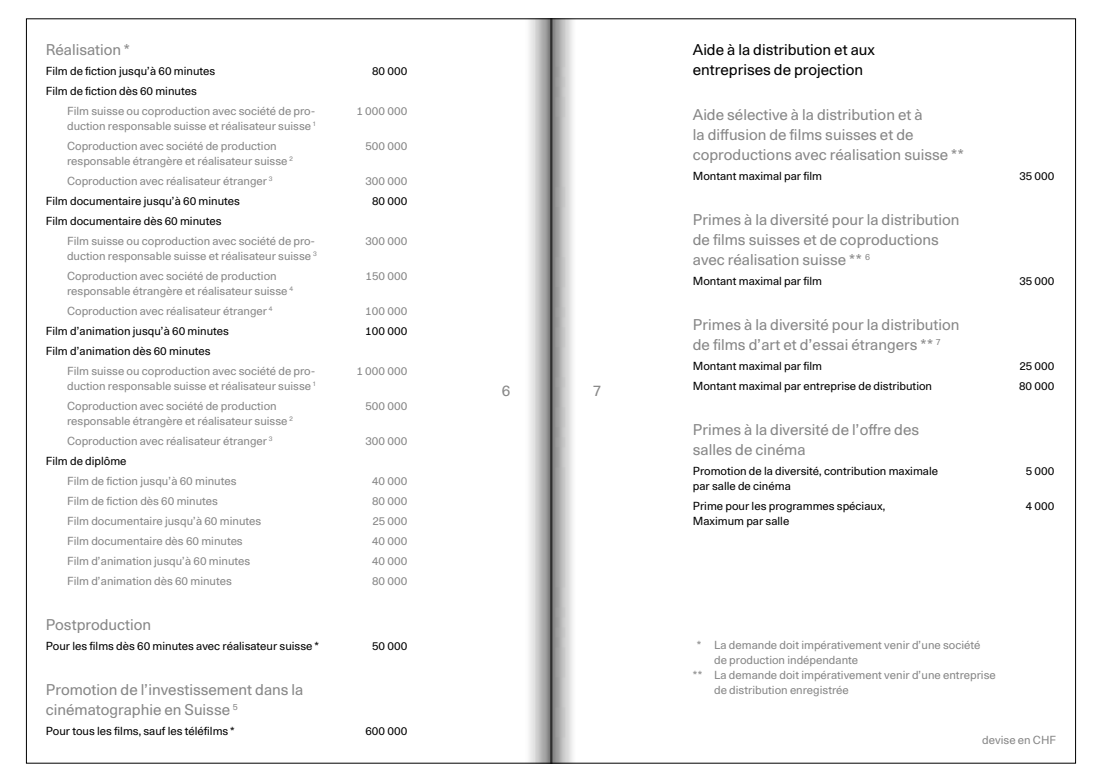
<style>
.page{position:relative;width:1102px;height:782px;background:#fff}
.page>*{position:absolute;margin:0;border:0;box-sizing:border-box;transform-origin:0 0}
.t1{font:15px/20px "Unica 77 LL";color:#878787}
.t2{font:15px/20px "Unica 77 LL";color:#000}
.t3{font:11.25px/15px "Unica 77 LL";color:#878787}
.t4{font:11.25px/15px "Unica 77 LL";color:#000}
</style>
<div class="page">
<img style="left:529px;top:21px;width:44px;height:740px">
<h1 class="t1" style="left:46px;top:38px;width:86px">Réalisation *</h1>
<p class="t4" style="left:46px;top:62px;width:171px">Film de fiction jusqu’à 60 minutes</p>
<p class="t4" style="left:372px;top:62px;width:37px">80 000</p>
<p class="t4" style="left:46px;top:82px;width:152px">Film de fiction dès 60 minutes</p>
<p class="t3" style="left:67px;top:102px;width:250px">Film suisse ou coproduction avec société de pro&shy;duction responsable suisse et réalisateur suisse <sup>1</sup></p>
<p class="t3" style="left:356px;top:102px;width:53px">1 000 000</p>
<p class="t3" style="left:67px;top:137px;width:227px">Coproduction avec société de production responsable étrangère et réalisateur suisse <sup>2</sup></p>
<p class="t3" style="left:365px;top:137px;width:43px">500 000</p>
<p class="t3" style="left:67px;top:172px;width:207px">Coproduction avec réalisateur étranger <sup>3</sup></p>
<p class="t3" style="left:365px;top:172px;width:43px">300 000</p>
<p class="t4" style="left:46px;top:192px;width:196px">Film documentaire jusqu’à 60 minutes</p>
<p class="t4" style="left:372px;top:192px;width:37px">80 000</p>
<p class="t4" style="left:46px;top:212px;width:177px">Film documentaire dès 60 minutes</p>
<p class="t3" style="left:67px;top:232px;width:251px">Film suisse ou coproduction avec société de pro&shy;duction responsable suisse et réalisateur suisse <sup>3</sup></p>
<p class="t3" style="left:365px;top:232px;width:43px">300 000</p>
<p class="t3" style="left:67px;top:267px;width:227px">Coproduction avec société de production responsable étrangère et réalisateur suisse <sup>4</sup></p>
<p class="t3" style="left:365px;top:267px;width:43px">150 000</p>
<p class="t3" style="left:67px;top:302px;width:207px">Coproduction avec réalisateur étranger <sup>4</sup></p>
<p class="t3" style="left:365px;top:302px;width:44px">100 000</p>
<p class="t4" style="left:46px;top:322px;width:185px">Film d’animation jusqu’à 60 minutes</p>
<p class="t4" style="left:365px;top:322px;width:44px">100 000</p>
<p class="t4" style="left:46px;top:342px;width:166px">Film d’animation dès 60 minutes</p>
<p class="t3" style="left:67px;top:362px;width:250px">Film suisse ou coproduction avec société de pro&shy;duction responsable suisse et réalisateur suisse <sup>1</sup></p>
<p class="t3" style="left:356px;top:362px;width:53px">1 000 000</p>
<p class="t3" style="left:67px;top:397px;width:227px">Coproduction avec société de production responsable étrangère et réalisateur suisse <sup>2</sup></p>
<p class="t3" style="left:365px;top:397px;width:43px">500 000</p>
<p class="t3" style="left:67px;top:432px;width:207px">Coproduction avec réalisateur étranger <sup>3</sup></p>
<p class="t3" style="left:365px;top:432px;width:43px">300 000</p>
<p class="t4" style="left:46px;top:452px;width:82px">Film de diplôme</p>
<p class="t3" style="left:67px;top:472px;width:171px">Film de fiction jusqu’à 60 minutes</p>
<p class="t3" style="left:372px;top:472px;width:37px">40 000</p>
<p class="t3" style="left:67px;top:492px;width:152px">Film de fiction dès 60 minutes</p>
<p class="t3" style="left:372px;top:492px;width:37px">80 000</p>
<p class="t3" style="left:67px;top:512px;width:196px">Film documentaire jusqu’à 60 minutes</p>
<p class="t3" style="left:373px;top:512px;width:36px">25 000</p>
<p class="t3" style="left:67px;top:532px;width:177px">Film documentaire dès 60 minutes</p>
<p class="t3" style="left:372px;top:532px;width:37px">40 000</p>
<p class="t3" style="left:67px;top:552px;width:185px">Film d’animation jusqu’à 60 minutes</p>
<p class="t3" style="left:372px;top:552px;width:37px">40 000</p>
<p class="t3" style="left:67px;top:572px;width:166px">Film d’animation dès 60 minutes</p>
<p class="t3" style="left:372px;top:572px;width:37px">80 000</p>
<h1 class="t1" style="left:46px;top:613px;width:107px">Postproduction</h1>
<p class="t4" style="left:46px;top:637px;width:274px">Pour les films dès 60 minutes avec réalisateur suisse *</p>
<p class="t4" style="left:372px;top:637px;width:37px">50 000</p>
<h1 class="t1" style="left:46px;top:678px;width:259px">Promotion de l’investissement dans la cinématographie en Suisse <sup>5</sup></h1>
<p class="t4" style="left:46px;top:722px;width:190px">Pour tous les films, sauf les téléfilms *</p>
<p class="t4" style="left:365px;top:722px;width:44px">600 000</p>
<h1 class="t1" style="left:501px;top:380px;width:10px">6</h1>
<h1 class="t1" style="left:593px;top:380px;width:9px">7</h1>
<h1 class="t2" style="left:692px;top:38px;width:183px">Aide à la distribution et aux entreprises de projection</h1>
<h1 class="t1" style="left:692px;top:103px;width:272px">Aide sélective à la distribution et à<br>la diffusion de films suisses et de coproductions avec réalisation suisse **</h1>
<p class="t4" style="left:692px;top:167px;width:131px">Montant maximal par film</p>
<p class="t4" style="left:1019px;top:167px;width:36px">35 000</p>
<h1 class="t1" style="left:692px;top:208px;width:268px">Primes à la diversité pour la distribution de films suisses et de coproductions avec réalisation suisse ** <sup>6</sup></h1>
<p class="t4" style="left:692px;top:272px;width:131px">Montant maximal par film</p>
<p class="t4" style="left:1019px;top:272px;width:36px">35 000</p>
<h1 class="t1" style="left:692px;top:313px;width:268px">Primes à la diversité pour la distribution de films d’art et d’essai étrangers ** <sup>7</sup></h1>
<p class="t4" style="left:692px;top:357px;width:131px">Montant maximal par film</p>
<p class="t4" style="left:1019px;top:357px;width:36px">25 000</p>
<p class="t4" style="left:692px;top:377px;width:241px">Montant maximal par entreprise de distribution</p>
<p class="t4" style="left:1018px;top:377px;width:37px">80 000</p>
<h1 class="t1" style="left:692px;top:418px;width:228px">Primes à la diversité de l’offre des salles de cinéma</h1>
<p class="t4" style="left:692px;top:462px;width:247px">Promotion de la diversité, contribution maximale par salle de cinéma</p>
<p class="t4" style="left:1025px;top:462px;width:30px">5 000</p>
<p class="t4" style="left:692px;top:497px;width:194px">Prime pour les programmes spéciaux,<br>Maximum par salle</p>
<p class="t4" style="left:1025px;top:497px;width:30px">4 000</p>
<p class="t3" style="left:696px;top:636px;width:285px">* La demande doit impérativement venir d’une société</p>
<p class="t3" style="left:714px;top:651px;width:146px">de production indépendante</p>
<p class="t3" style="left:692px;top:666px;width:304px">** La demande doit impérativement venir d’une entreprise</p>
<p class="t3" style="left:714px;top:681px;width:136px">de distribution enregistrée</p>
<p class="t3" style="left:982px;top:731px;width:75px">devise en CHF</p>
</div>
